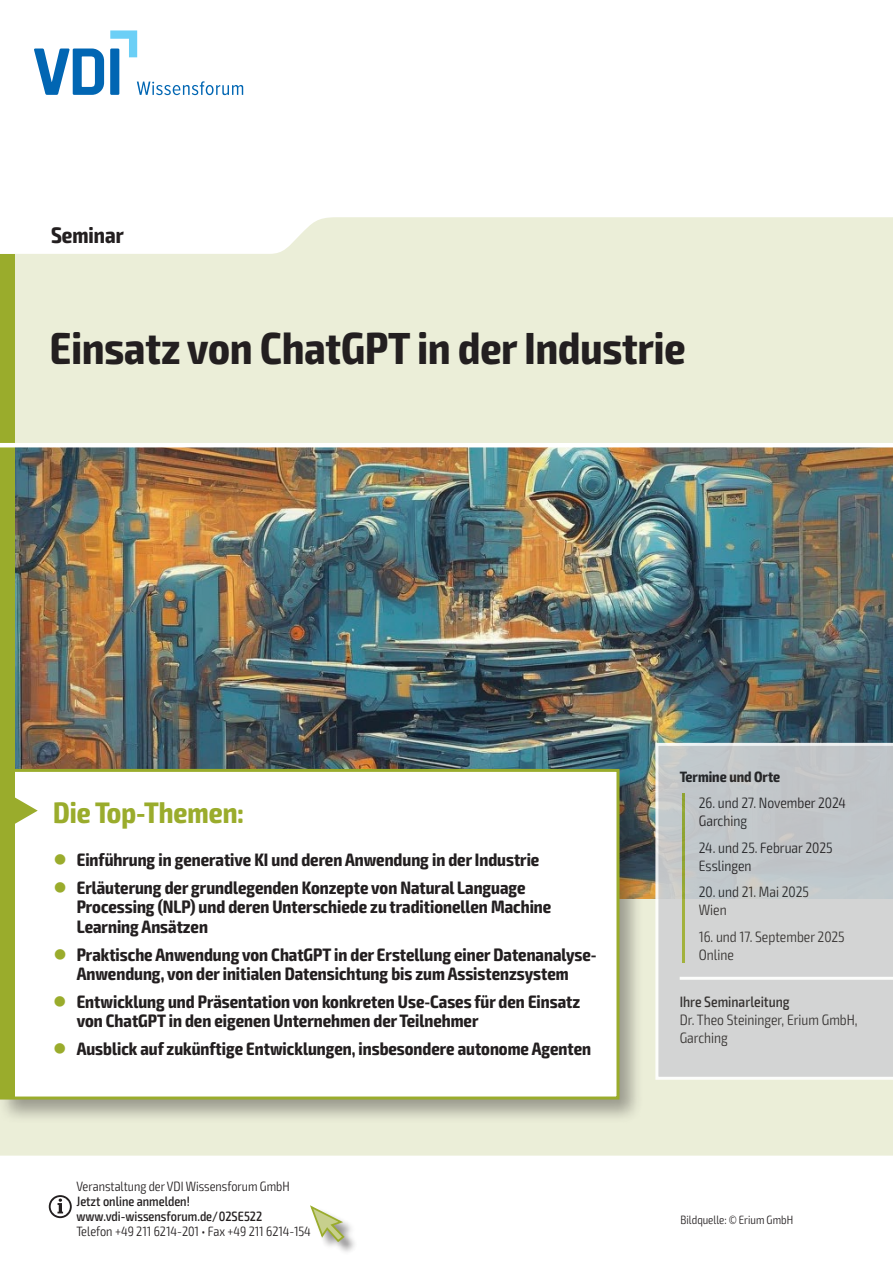
<style>
.page{position:relative;width:893px;height:1263px;background:#fff}
.page>*{position:absolute;margin:0;border:0;box-sizing:border-box;transform-origin:0 0}
.t1{font:700 condensed 45px "Exo 2";color:#231f20}
.t2{font:700 condensed 29.7px "Exo 2";color:#9aac2c}
.t3{font:700 condensed 22.5px "Exo 2";color:#231f20}
.t4{font:700 condensed 18px/19.5px "Exo 2";color:#231f20}
.t5{font:300 condensed 15px/18px "Exo 2";color:#231f20}
.t6{font:500 condensed 15px "Exo 2";color:#231f20}
.t7{font:700 condensed 15px "Exo 2";color:#231f20}
.t8{font:300 condensed 13.5px "Exo 2";color:#231f20}
.t9{font:500 condensed 13.5px/15px "Exo 2";color:#231f20}
.t10{font:300 condensed 12px "Exo 2";color:#231f20}
.s1{color:#9aac2c}
</style>
<div class="page">
<div style="left:0;top:217px;width:893px;height:938px;background:#ebeed8"></div>
<img style="left:14px;top:447px;width:879px;height:451px">
<div style="left:0;top:765px;width:644px;height:359px;background:#231f20;opacity:.4"></div>
<div style="left:2px;top:770px;width:616px;height:328px;background:#fff"></div>
<div style="left:3px;top:772px;width:11px;height:324px;background:#9aac2c"></div>
<div style="left:0;top:769px;width:619px;height:330px;border:3px solid #9aac2c"></div>
<svg style="left:14px;top:796px;width:24px;height:29px"></svg>
<div style="left:0;top:254px;width:14px;height:519px;background:#9aac2c"></div>
<div style="left:311px;top:1206px;width:47px;height:49px;background:#231f20;opacity:.5"></div>
<svg style="left:310px;top:1205px;width:36px;height:38px"></svg>
<hr style="left:0;top:443px;width:893px;height:4px;background:#fff">
<svg style="left:655px;top:743px;width:238px;height:337px;background:#cccfcf"></svg>
<svg style="left:49px;top:1195px;width:23px;height:23px"></svg>
<svg style="left:34px;top:30px;width:209px;height:65px"></svg>
<p class="t3" style="left:51px;top:221px;width:74px">Seminar</p>
<h1 class="t1" style="left:50px;top:321px;width:637px">Einsatz von ChatGPT in der Industrie</h1>
<h2 class="t2" style="left:53px;top:794px;width:192px">Die Top-Themen:</h2>
<p class="t4" style="left:53px;top:850px;width:487px"><span class="s1">●</span> Einführung in generative KI und deren Anwendung in der Industrie</p>
<p class="t4" style="left:77px;top:878px;width:476px;text-indent:-23px"><span class="s1">●</span> Erläuterung der grundlegenden Konzepte von Natural Language<br>Processing (NLP) und deren Unterschiede zu traditionellen Machine<br>Learning Ansätzen</p>
<p class="t4" style="left:53px;top:945px;width:545px;text-align:center"><span class="s1">●</span> Praktische Anwendung von ChatGPT in der Erstellung einer Datenanalyse-<br>Anwendung, von der initialen Datensichtung bis zum Assistenzsystem</p>
<p class="t4" style="left:77px;top:992px;width:505px;text-indent:-23px"><span class="s1">●</span> Entwicklung und Präsentation von konkreten Use-Cases für den Einsatz von ChatGPT in den eigenen Unternehmen der Teilnehmer</p>
<p class="t4" style="left:53px;top:1039px;width:539px"><span class="s1">●</span> Ausblick auf zukünftige Entwicklungen, insbesondere autonome Agenten</p>
<p class="t8" style="left:77px;top:1178px;width:215px">Veranstaltung der VDI Wissensforum GmbH</p>
<p class="t9" style="left:77px;top:1194px;width:187px">Jetzt online anmelden! www.vdi-wissensforum.de/02SE522</p>
<p class="t8" style="left:77px;top:1223px;width:236px">Telefon +49 211 6214-201 • Fax +49 211 6214-154</p>
<p class="t7" style="left:680px;top:767px;width:102px">Termine und Orte</p>
<p class="t5" style="left:699px;top:794px;width:149px">26. und 27. November 2024<br>Garching</p>
<p class="t5" style="left:699px;top:839px;width:135px">24. und 25. Februar 2025<br>Esslingen</p>
<p class="t5" style="left:699px;top:883px;width:112px">20. und 21. Mai 2025<br>Wien</p>
<p class="t5" style="left:699px;top:928px;width:147px">16. und 17. September 2025<br>Online</p>
<p class="t6" style="left:680px;top:993px;width:112px">Ihre Seminarleitung</p>
<p class="t5" style="left:680px;top:1011px;width:179px">Dr. Theo Steininger, Erium GmbH,<br>Garching</p>
<p class="t10" style="left:681px;top:1212px;width:114px">Bildquelle: © Erium GmbH</p>
</div>
